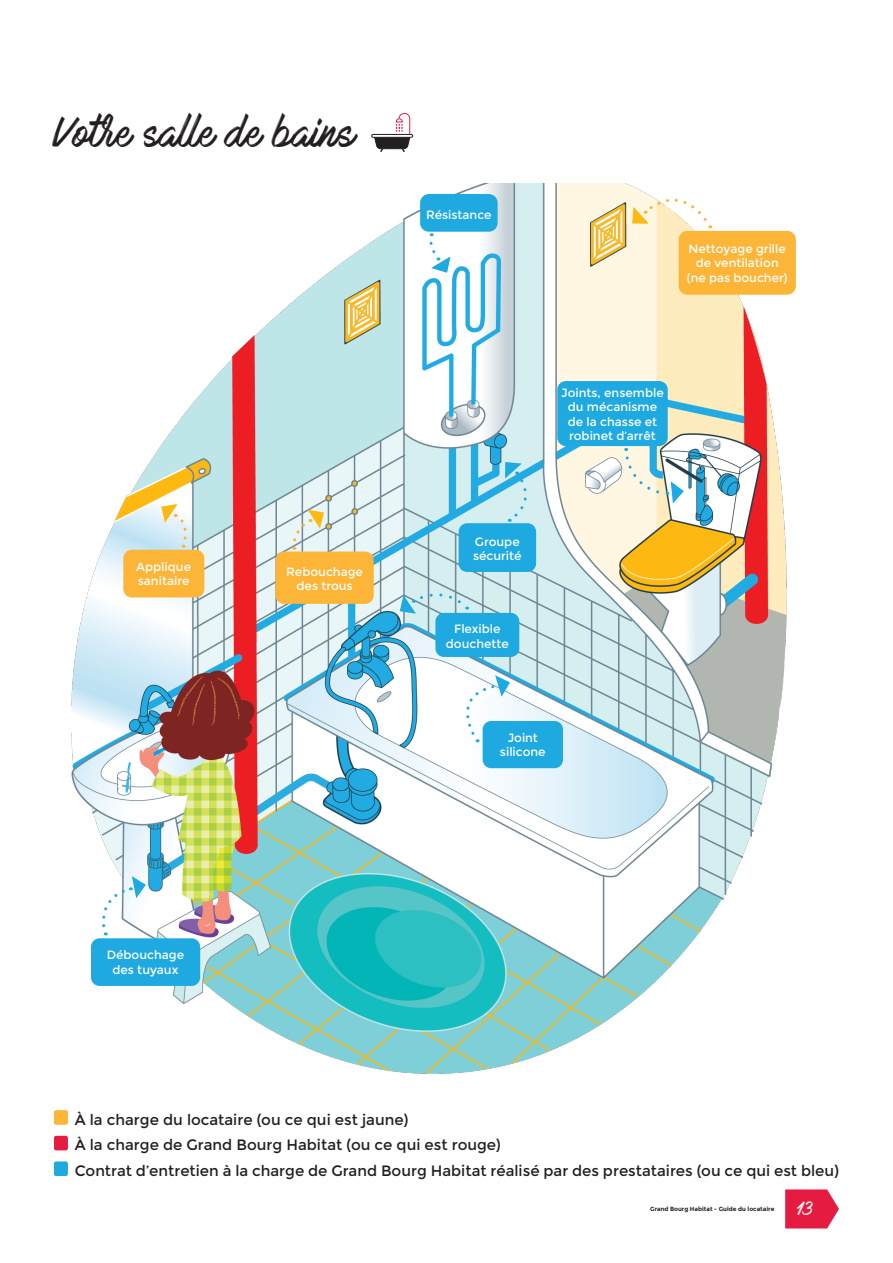
<style>
.page{position:relative;width:893px;height:1263px;background:#fff}
.page>*{position:absolute;margin:0;border:0;box-sizing:border-box;transform-origin:0 0}
.t1{font:37.5px "Mark My Words";color:#231f20}
.t2{font:16.5px "Mark My Words";color:#fff}
.t3{font:15px "Montserrat";color:#231f20}
.t4{font:12px/14.4px "Montserrat";color:#fff;text-align:center}
.t5{font:700 6px "Montserrat";color:#231f20}
</style>
<div class="page">
<svg style="left:785px;top:1189px;width:54px;height:39px;background:#e83658"></svg>
<img style="left:71px;top:183px;width:725px;height:891px">
<div style="left:420px;top:194px;width:78px;height:38px;background:#1eaae0;border-radius:9px"></div>
<svg style="left:427px;top:233px;width:23px;height:40px"></svg>
<div style="left:459px;top:523px;width:77px;height:49px;background:#1eaae0;border-radius:9px"></div>
<svg style="left:505px;top:462px;width:25px;height:60px"></svg>
<div style="left:91px;top:938px;width:109px;height:48px;background:#1eaae0;border-radius:9px"></div>
<div style="left:275px;top:551px;width:99px;height:53px;background:#fcb536;border-radius:9px"></div>
<svg style="left:291px;top:510px;width:33px;height:40px"></svg>
<div style="left:123px;top:550px;width:81px;height:47px;background:#fcb536;border-radius:9px"></div>
<svg style="left:161px;top:504px;width:26px;height:44px"></svg>
<div style="left:483px;top:721px;width:80px;height:47px;background:#1eaae0;border-radius:9px"></div>
<div style="left:435px;top:613px;width:84px;height:44px;background:#1eaae0;border-radius:9px"></div>
<div style="left:679px;top:231px;width:117px;height:64px;background:#fcb536;border-radius:9px"></div>
<svg style="left:632px;top:188px;width:79px;height:40px"></svg>
<div style="left:557px;top:381px;width:111px;height:65px;background:#1eaae0;border-radius:9px"></div>
<svg style="left:623px;top:448px;width:38px;height:48px;background:#dce9de"></svg>
<div style="left:371px;top:134px;width:42px;height:4px;border:1px solid #231f20"></div>
<svg style="left:374px;top:113px;width:37px;height:39px"></svg>
<div style="left:54px;top:1110px;width:14px;height:15px;background:#fcb536;border-radius:2px"></div>
<div style="left:54px;top:1136px;width:14px;height:14px;background:#e51b41;border-radius:2px"></div>
<div style="left:54px;top:1161px;width:14px;height:15px;background:#1eaae0;border-radius:2px"></div>
<svg style="left:101px;top:876px;width:45px;height:59px"></svg>
<svg style="left:459px;top:675px;width:51px;height:67px"></svg>
<svg style="left:400px;top:591px;width:68px;height:23px;background:#b1dae3"></svg>
<svg style="left:667px;top:481px;width:17px;height:22px"></svg>
<p class="t1" style="left:53px;top:112px;width:304px">Votre salle de bains</p>
<p class="t4" style="left:136px;top:559px;width:56px;text-align:left">Applique sanitaire</p>
<p class="t4" style="left:286px;top:564px;width:78px">Rebouchage des trous</p>
<p class="t4" style="left:426px;top:207px;width:67px">Résistance</p>
<p class="t4" style="left:688px;top:241px;width:99px">Nettoyage grille de ventilation</p>
<p class="t4" style="left:687px;top:270px;width:102px">(ne pas boucher)</p>
<p class="t4" style="left:561px;top:386px;width:104px">Joints, ensemble du mécanisme de la chasse et robinet d’arrêt</p>
<p class="t4" style="left:473px;top:535px;width:50px;text-align:left">Groupe sécurité</p>
<p class="t4" style="left:446px;top:622px;width:65px">Flexible douchette</p>
<p class="t4" style="left:500px;top:731px;width:47px">Joint silicone</p>
<p class="t4" style="left:107px;top:948px;width:79px">Débouchage des tuyaux</p>
<p class="t3" style="left:75px;top:1111px;width:335px">À la charge du locataire (ou ce qui est jaune)</p>
<p class="t3" style="left:75px;top:1136px;width:428px">À la charge de Grand Bourg Habitat (ou ce qui est rouge)</p>
<p class="t3" style="left:75px;top:1162px;width:766px">Contrat d’entretien à la charge de Grand Bourg Habitat réalisé par des prestataires (ou ce qui est bleu)</p>
<p class="t5" style="left:650px;top:1205px;width:126px">Grand Bourg Habitat - Guide du locataire</p>
<h2 class="t2" style="left:797px;top:1199px;width:18px">13</h2>
</div>
